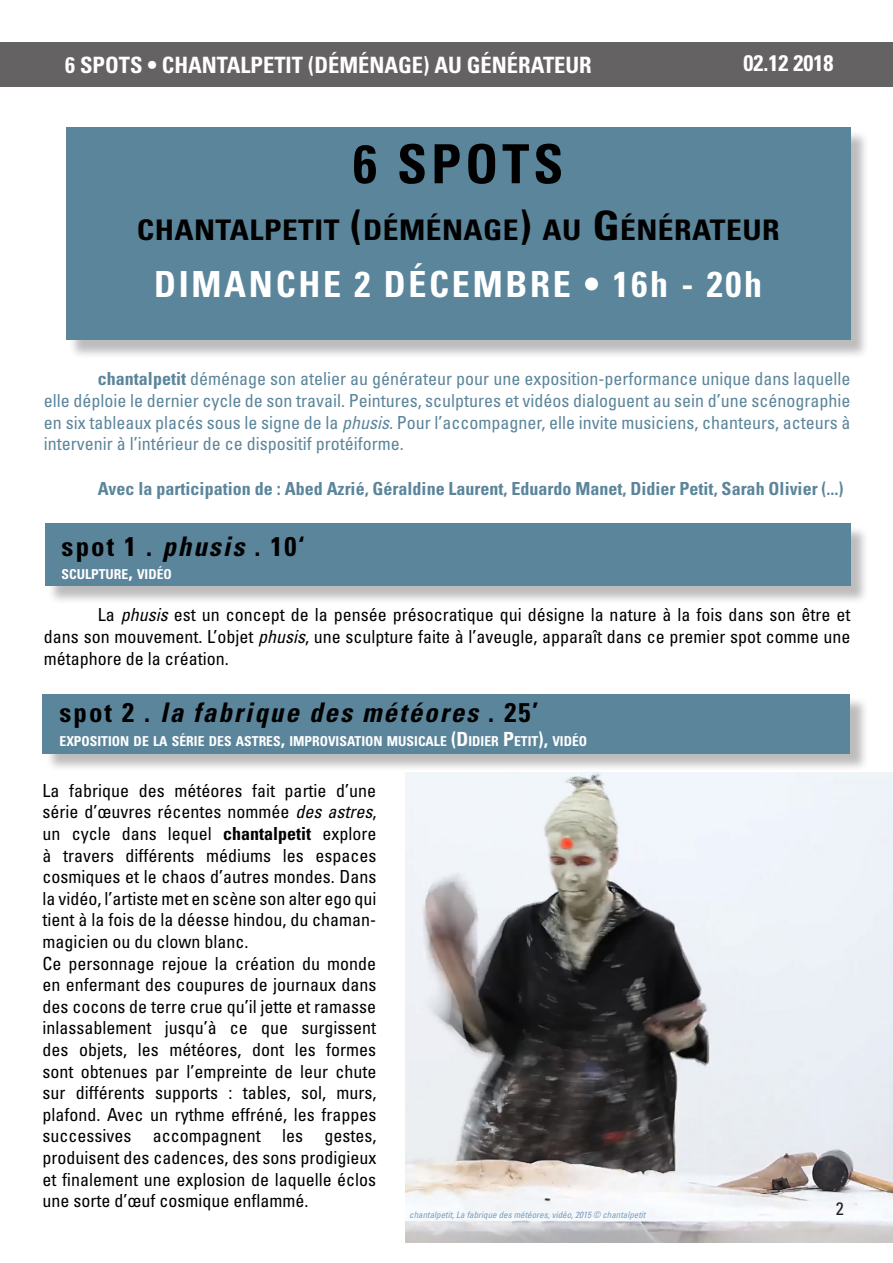
<style>
.page{position:relative;width:893px;height:1263px;background:#fff}
.page>*{position:absolute;margin:0;border:0;box-sizing:border-box;transform-origin:0 0}
.t1{font:700 condensed 54px "Univers";letter-spacing:.075em;color:#000}
.t2{font:700 condensed 36px "Univers";letter-spacing:.075em;color:#fff}
.t3{font:700 condensed 28.35px "Univers";letter-spacing:.015em;color:#000;scale:1.11 1}
.t4{font:italic 700 condensed 27px "Univers";letter-spacing:.075em;color:#000}
.t5{font:700 condensed 27px "Univers";letter-spacing:.075em;color:#000}
.t6{font:700 condensed 22.5px "Univers";color:#fff}
.t7{font:condensed 18px/21.6px "Univers";color:#000;text-align:justify}
.t8{font:condensed 18px/21.6px "Univers";color:#5b859b;text-align:justify}
.t9{font:700 condensed 18px "Univers";color:#5b859b}
.t10{font:condensed 18px "Univers";color:#231f20}
.t11{font:700 condensed 13.65px "Univers";color:#fff}
.t12{font:italic condensed 9px "Univers";color:#7a9db9}
.s1{font-size:40.5px}
.s2{font-weight:700}
.s3{font-style:italic}
.s4{font-size:19.5px}
.s5{font-style:normal}
</style>
<div class="page">
<img style="left:406px;top:772px;width:487px;height:470px">
<div style="left:0;top:43px;width:893px;height:44px;background:#656263"></div>
<div style="left:68px;top:130px;width:801px;height:229px;background:#231f20;opacity:.3"></div>
<div style="left:66px;top:128px;width:784px;height:212px;background:#5b859b"></div>
<div style="left:47px;top:525px;width:822px;height:79px;background:#231f20;opacity:.3"></div>
<div style="left:45px;top:523px;width:805px;height:63px;background:#5b859b"></div>
<div style="left:45px;top:696px;width:824px;height:77px;background:#231f20;opacity:.3"></div>
<div style="left:43px;top:694px;width:807px;height:60px;background:#5b859b"></div>
<p class="t6" style="left:65px;top:51px;width:528px">6 SPOTS • CHANTALPETIT (DÉMÉNAGE) AU GÉNÉRATEUR</p>
<p class="t6" style="left:743px;top:50px;width:91px">02.12 2018</p>
<p class="t1" style="left:353px;top:131px;width:212px">6 SPOTS</p>
<p class="t3" style="left:137px;top:213px;width:580px">CHANTALPETIT <span class="s1">(</span>DÉMÉNAGE<span class="s1">)</span> AU <span class="s1">G</span> ÉNÉRATEUR</p>
<p class="t2" style="left:154px;top:262px;width:610px">DIMANCHE 2 DÉCEMBRE • 16h - 20h</p>
<p class="t8" style="left:44px;top:368px;width:808px;text-indent:54px"><span class="s2">chantalpetit</span> déménage son atelier au générateur pour une exposition-performance unique dans laquelle elle déploie le dernier cycle de son travail. Peintures, sculptures et vidéos dialoguent au sein d’une scénographie en six tableaux placés sous le signe de la <span class="s3">phusis</span>. Pour l’accompagner, elle invite musiciens, chanteurs, acteurs à intervenir à l’intérieur de ce dispositif protéiforme.</p>
<p class="t9" style="left:98px;top:478px;width:747px">Avec la participation de : Abed Azrié, Géraldine Laurent, Eduardo Manet, Didier Petit, Sarah Olivier (...)</p>
<p class="t5" style="left:62px;top:530px;width:244px">spot 1 . <span class="s3">phusis</span> . 10‘</p>
<p class="t11" style="left:62px;top:566px;width:112px">SCULPTURE<span class="s4">,</span> VIDÉO</p>
<p class="t7" style="left:44px;top:604px;width:808px;text-indent:54px">La <span class="s3">phusis</span> est un concept de la pensée présocratique qui désigne la nature à la fois dans son être et dans son mouvement. L’objet <span class="s3">phusis</span>, une sculpture faite à l’aveugle, apparaît dans ce premier spot comme une métaphore de la création.</p>
<p class="t4" style="left:60px;top:696px;width:480px"><span class="s5">spot 2 .</span> la fabrique des météores <span class="s5">. 25’</span></p>
<p class="t11" style="left:60px;top:732px;width:529px">EXPOSITION DE LA SÉRIE DES ASTRES<span class="s4">,</span> IMPROVISATION MUSICALE <span class="s4">(D</span>IDIER <span class="s4">P</span>ETIT<span class="s4">),</span> VIDÉO</p>
<p class="t7" style="left:43px;top:779px;width:335px">La fabrique des météores fait partie d’une série d’œuvres récentes nommée <span class="s3">des astres</span>, un cycle dans lequel <span class="s2">chantalpetit</span> explore à travers différents médiums les espaces cosmiques et le chaos d’autres mondes. Dans la vidéo, l’artiste met en scène son alter ego qui tient à la fois de la déesse hindou, du chaman&shy;magicien ou du clown blanc.</p>
<p class="t7" style="left:43px;top:952px;width:335px">Ce personnage rejoue la création du monde en enfermant des coupures de journaux dans des cocons de terre crue qu’il jette et ramasse inlassablement jusqu’à ce que surgissent des objets, les météores, dont les formes sont obtenues par l’empreinte de leur chute sur différents supports : tables, sol, murs, plafond. Avec un rythme effréné, les frappes successives accompagnent les gestes, produisent des cadences, des sons prodigieux</p>
<p class="t7" style="left:43px;top:1168px;width:335px">et finalement une explosion de laquelle éclos une sorte d’œuf cosmique enflammé.</p>
<p class="t12" style="left:409px;top:1209px;width:238px">chantalpetit, La fabrique des météores, vidéo, 2015 © chantalpetit</p>
<p class="t10" style="left:836px;top:1197px;width:9px">2</p>
</div>
